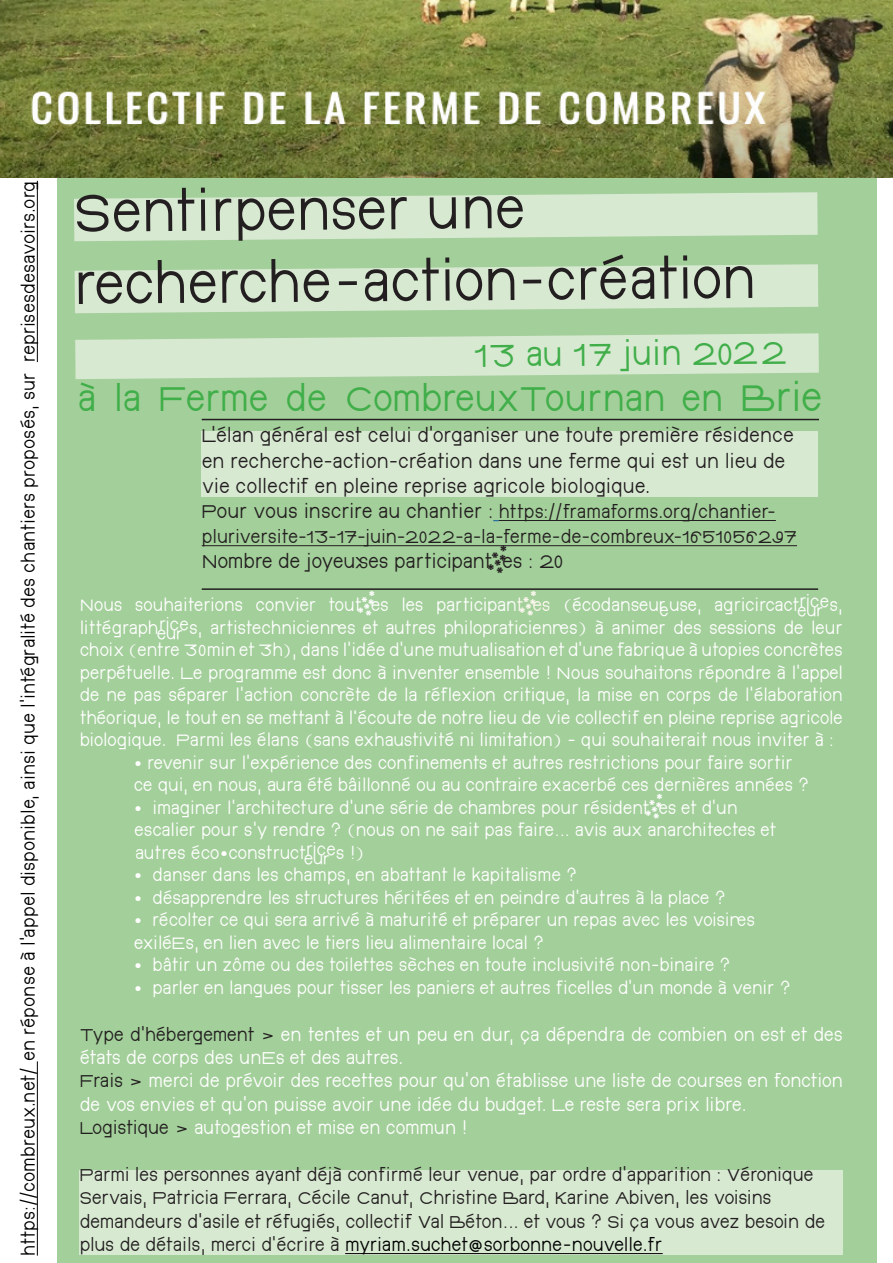
<style>
.page{position:relative;width:893px;height:1263px;background:#fff}
.page>*{position:absolute;margin:0;border:0;box-sizing:border-box;transform-origin:0 0}
.t1{font:60px "DI Ndong";color:#231f20}
.t2{font:39px "DI Ndong";letter-spacing:-.01em;color:#40ae49}
.t3{font:36px "DI Ndong";color:#40ae49}
.t4{font:21px/25.2px "DI Ndong";letter-spacing:-.005em;color:#231f20}
.t5{font:19.5px/23.4px "DI Ndong";letter-spacing:-.015em;color:#231f20}
.t6{font:19.5px/23.4px "DI Ndong";letter-spacing:-.02em;color:#fff}
.t7{font:19.5px "DI Ndong";color:#000}
.t8{font:18.75px/22.5px "DI Ndong";letter-spacing:-.015em;color:#fff}
.s1{font-size:42px}
.s2{font-size:21px}
.s3{color:#fef9f0}
.s4{color:#231f20}
.s5{color:#000}
</style>
<div class="page">
<div style="left:57px;top:102px;width:819px;height:1161px;background:#a3cf9a"></div>
<div style="left:80px;top:1170px;width:763px;height:84px;background:#d8e9d2"></div>
<hr style="left:345px;top:1253px;width:318px;height:1px;background:#000">
<img style="left:0;top:0;width:893px;height:177px">
<div style="left:202px;top:431px;width:616px;height:65px;background:#d8e9d2"></div>
<hr style="left:499px;top:520px;width:277px;height:1px;background:#231f20">
<hr style="left:202px;top:545px;width:595px;height:1px;background:#231f20">
<svg style="left:74px;top:192px;width:745px;height:187px"></svg>
<hr style="left:37px;top:1061px;width:1px;height:194px;background:#000">
<hr style="left:37px;top:181px;width:1px;height:181px;background:#000">
<hr style="left:202px;top:588px;width:616px;height:2px;background:#231f20">
<hr style="left:202px;top:419px;width:617px;height:1px;background:#231f20">
<p class="t7" style="left:17px;top:1255px;width:1076px;rotate:-90deg">https://combreux.net/ en réponse à l’appel disponible, ainsi que l'intégralité des chantiers proposés, sur reprisesdesavoirs.org</p>
<p class="t1" style="left:73px;top:178px;width:453px;rotate:-1deg">Sentirpenser une</p>
<p class="t1" style="left:74px;top:251px;width:683px;rotate:-1deg">recherche-action-création</p>
<p class="t3" style="left:473px;top:332px;width:316px">13 au 17 juin 2022</p>
<p class="t2" style="left:78px;top:375px;width:746px">à la Ferme de CombreuxTournan en <span class="s1">Brie</span></p>
<p class="t4" style="left:202px;top:423px;width:594px">L’élan général est celui d’organiser une toute première résidence en recherche-action-création dans une ferme qui est un lieu de vie collectif en pleine reprise agricole biologique.</p>
<p class="t5" style="left:202px;top:499px;width:597px;line-height:25.2px"><span class="s2">Pour vous inscrire au chantier :</span> https://framaforms.org/chantier&shy;pluriversite-13-17-juin-2022-a-la-ferme-de-combreux-1651056297</p>
<p class="t4" style="left:202px;top:549px;width:363px">Nombre de joyeux·ses participant*es : 20</p>
<p class="t8" style="left:80px;top:593px;width:765px;text-align:justify">Nous souhaiterions convier tout*es les participan<span class="s3">t*es</span> (écodanseur·euse, agricircacteur·ices, littégrapheur·ices, artistechnicien·nes et autres philopraticien·nes) à animer des sessions de leur choix (entre 30min et 3h), dans l’idée d’une mutualisation et d’une fabrique à utopies concrètes perpétuelle. Le programme est donc à inventer ensemble ! Nous souhaitons répondre à l’appel de ne pas séparer l’action concrète de la réflexion critique, la mise en corps de l’élaboration théorique, le tout en se mettant à l‘écoute de notre lieu de vie collectif en pleine reprise agricole biologique. Parmi les élans (sans exhaustivité ni limitation) - qui souhaiterait nous inviter à :</p>
<p class="t8" style="left:134px;top:751px;width:677px">• revenir sur l'expérience des confinements et autres restrictions pour faire sortir ce qui, en nous, aura été bâillonné ou au contraire exacerbé ces dernières années ?</p>
<p class="t8" style="left:134px;top:796px;width:606px">• imaginer l’architecture d’une série de chambres pour résident*es et d’un</p>
<p class="t8" style="left:134px;top:818px;width:644px">escalier pour s’y rendre ? (nous on ne sait pas faire... avis aux anarchitectes et</p>
<p class="t8" style="left:135px;top:841px;width:175px">autres éco•constructeur·rice</p>
<p class="t8" style="left:336px;top:841px;width:30px">s !)</p>
<p class="t8" style="left:134px;top:863px;width:445px">• danser dans les champs, en abattant le kapitalisme ?</p>
<p class="t8" style="left:134px;top:886px;width:593px">• désapprendre les structures héritées et en peindre d’autres à la place ?</p>
<p class="t8" style="left:134px;top:908px;width:623px">• récolter ce qui sera arrivé à maturité et préparer un repas avec les voisin·es exiléEs, en lien avec le tiers lieu alimentaire local ?</p>
<p class="t8" style="left:134px;top:953px;width:598px">• bâtir un zôme ou des toilettes sèches en toute inclusivité non-binaire ?</p>
<p class="t8" style="left:134px;top:976px;width:658px">• parler en langues pour tisser les paniers et autres ficelles d’un monde à venir ?</p>
<p class="t6" style="left:80px;top:1022px;width:765px"><span class="s4">Type d’hébergement &gt;</span> en tentes et un peu en dur, ça dépendra de combien on est et des états de corps des unEs et des autres.</p>
<p class="t6" style="left:80px;top:1069px;width:765px"><span class="s4">Frais &gt;</span> merci de prévoir des recettes pour qu’on établisse une liste de courses en fonction de vos envies et qu’on puisse avoir une idée du budget. Le reste sera prix libre.</p>
<p class="t6" style="left:80px;top:1116px;width:389px"><span class="s4">Logistique &gt;</span> autogestion et mise en commun !</p>
<p class="t5" style="left:80px;top:1162px;width:747px">Parmi les personnes ayant déjà confirmé leur venue, par ordre d’apparition : Véronique Servais, Patricia Ferrara, Cécile Canut, Christine Bard, Karine Abiven, les voisins demandeurs d’asile et réfugiés, collectif Val Béton... et vous ? Si ça vous avez besoin de plus de détails, merci d’écrire à <span class="s5">myriam.suchet@sorbonne-nouvelle.fr</span></p>
</div>
